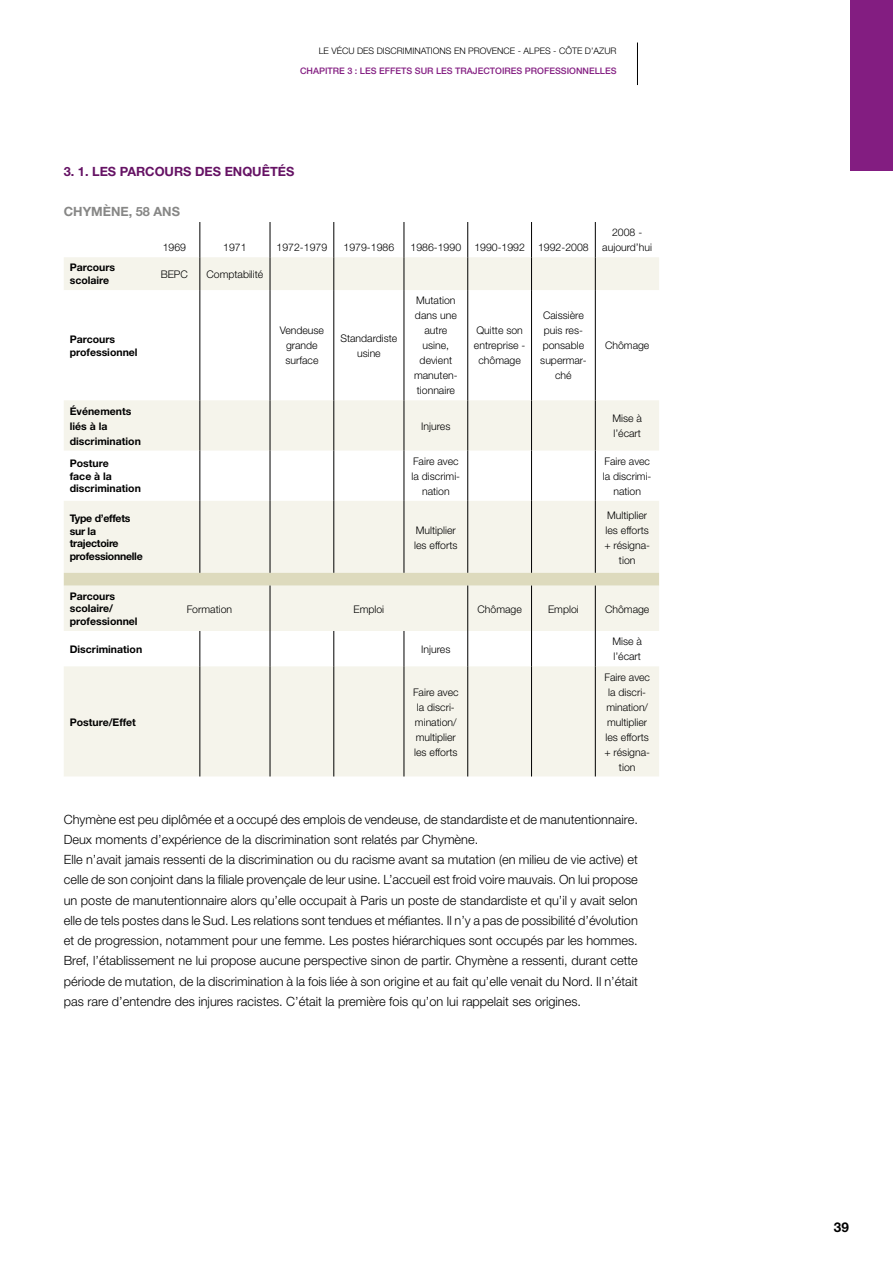
<style>
.page{position:relative;width:893px;height:1263px;background:#fff}
.page>*{position:absolute;margin:0;border:0;box-sizing:border-box;transform-origin:0 0}
.t1{font:700 13.5px "Helvetica Neue";color:#000}
.t2{font:300 12.75px/20.2px "Helvetica Neue";color:#000}
.t3{font:700 12.75px "Helvetica Neue";color:#651264}
.t4{font:700 12.75px "Helvetica Neue";color:#878786}
.t5{font:300 10.5px/15px "Helvetica Neue";color:#000;text-align:center}
.t6{font:700 10.5px/12.6px "Helvetica Neue";color:#000}
.t7{font:500 9px "Helvetica Neue";color:#831d81}
.t8{font:300 9px "Helvetica Neue";color:#000}
</style>
<div class="page">
<svg style="left:64px;top:257px;width:595px;height:519px;fill:#f5f4eb"></svg>
<div style="left:64px;top:573px;width:595px;height:12px;background:#dddabd"></div>
<svg style="left:64px;top:631px;width:595px;height:35px"></svg>
<hr style="left:200px;top:222px;width:1px;height:35px;background:#000">
<hr style="left:270px;top:222px;width:1px;height:35px;background:#000">
<hr style="left:333px;top:222px;width:1px;height:35px;background:#000">
<hr style="left:404px;top:222px;width:1px;height:35px;background:#000">
<hr style="left:467px;top:222px;width:1px;height:35px;background:#000">
<hr style="left:531px;top:222px;width:1px;height:35px;background:#000">
<hr style="left:200px;top:257px;width:1px;height:33px;background:#000">
<hr style="left:270px;top:257px;width:1px;height:33px;background:#000">
<hr style="left:333px;top:257px;width:1px;height:33px;background:#000">
<hr style="left:404px;top:257px;width:1px;height:33px;background:#000">
<hr style="left:467px;top:257px;width:1px;height:33px;background:#000">
<hr style="left:531px;top:257px;width:1px;height:33px;background:#000">
<hr style="left:200px;top:290px;width:1px;height:110px;background:#000">
<hr style="left:270px;top:290px;width:1px;height:110px;background:#000">
<hr style="left:333px;top:290px;width:1px;height:110px;background:#000">
<hr style="left:404px;top:290px;width:1px;height:110px;background:#000">
<hr style="left:467px;top:290px;width:1px;height:110px;background:#000">
<hr style="left:531px;top:290px;width:1px;height:110px;background:#000">
<hr style="left:200px;top:400px;width:1px;height:51px;background:#000">
<hr style="left:270px;top:400px;width:1px;height:51px;background:#000">
<hr style="left:333px;top:400px;width:1px;height:51px;background:#000">
<hr style="left:404px;top:400px;width:1px;height:51px;background:#000">
<hr style="left:467px;top:400px;width:1px;height:51px;background:#000">
<hr style="left:531px;top:400px;width:1px;height:51px;background:#000">
<hr style="left:200px;top:451px;width:1px;height:50px;background:#000">
<hr style="left:270px;top:451px;width:1px;height:50px;background:#000">
<hr style="left:333px;top:451px;width:1px;height:50px;background:#000">
<hr style="left:404px;top:451px;width:1px;height:50px;background:#000">
<hr style="left:467px;top:451px;width:1px;height:50px;background:#000">
<hr style="left:531px;top:451px;width:1px;height:50px;background:#000">
<hr style="left:200px;top:501px;width:1px;height:72px;background:#000">
<hr style="left:270px;top:501px;width:1px;height:72px;background:#000">
<hr style="left:333px;top:501px;width:1px;height:72px;background:#000">
<hr style="left:404px;top:501px;width:1px;height:72px;background:#000">
<hr style="left:467px;top:501px;width:1px;height:72px;background:#000">
<hr style="left:531px;top:501px;width:1px;height:72px;background:#000">
<hr style="left:270px;top:585px;width:1px;height:46px;background:#000">
<hr style="left:467px;top:585px;width:1px;height:46px;background:#000">
<hr style="left:531px;top:585px;width:1px;height:46px;background:#000">
<hr style="left:200px;top:631px;width:1px;height:35px;background:#000">
<hr style="left:270px;top:631px;width:1px;height:35px;background:#000">
<hr style="left:333px;top:631px;width:1px;height:35px;background:#000">
<hr style="left:404px;top:631px;width:1px;height:35px;background:#000">
<hr style="left:467px;top:631px;width:1px;height:35px;background:#000">
<hr style="left:531px;top:631px;width:1px;height:35px;background:#000">
<hr style="left:200px;top:666px;width:1px;height:110px;background:#000">
<hr style="left:270px;top:666px;width:1px;height:110px;background:#000">
<hr style="left:333px;top:666px;width:1px;height:110px;background:#000">
<hr style="left:404px;top:666px;width:1px;height:110px;background:#000">
<hr style="left:467px;top:666px;width:1px;height:110px;background:#000">
<hr style="left:531px;top:666px;width:1px;height:110px;background:#000">
<hr style="left:595px;top:222px;width:1px;height:35px;background:#000">
<hr style="left:595px;top:257px;width:1px;height:33px;background:#000">
<hr style="left:595px;top:290px;width:1px;height:110px;background:#000">
<hr style="left:595px;top:400px;width:1px;height:51px;background:#000">
<hr style="left:595px;top:451px;width:1px;height:50px;background:#000">
<hr style="left:595px;top:501px;width:1px;height:72px;background:#000">
<hr style="left:595px;top:585px;width:1px;height:46px;background:#000">
<hr style="left:595px;top:631px;width:1px;height:35px;background:#000">
<hr style="left:595px;top:666px;width:1px;height:110px;background:#000">
<hr style="left:637px;top:43px;width:1px;height:42px;background:#000">
<div style="left:850px;top:0;width:43px;height:170px;background:#831d81"></div>
<p class="t8" style="left:319px;top:45px;width:299px">Le vécu des discriminations en Provence - Alpes - Côte d’Azur</p>
<p class="t7" style="left:300px;top:66px;width:232px">CHAPITRE 3 : LES EFFETS SUR LES TRAJECTOIRES PRO</p>
<p class="t7" style="left:544px;top:66px;width:33px">FESSIONN</p>
<p class="t7" style="left:589px;top:66px;width:29px">ELLES</p>
<p class="t3" style="left:64px;top:163px;width:232px">3. 1. Les parcours des enquêtés</p>
<p class="t4" style="left:64px;top:204px;width:118px">Chymène, 58 ans</p>
<p class="t5" style="left:163px;top:240px;width:25px">1969</p>
<p class="t5" style="left:223px;top:240px;width:25px">1971</p>
<p class="t5" style="left:277px;top:240px;width:52px">1972-1979</p>
<p class="t5" style="left:344px;top:240px;width:52px">1979-1986</p>
<p class="t5" style="left:411px;top:240px;width:52px">1986-1990</p>
<p class="t5" style="left:474px;top:240px;width:52px">1990-1992</p>
<p class="t5" style="left:538px;top:240px;width:52px">1992-2008</p>
<p class="t6" style="left:70px;top:261px;width:47px">Parcours scolaire</p>
<p class="t5" style="left:161px;top:266px;width:8px">BEPC</p>
<p class="t5" style="left:206px;top:266px;width:58px">Comptabilité</p>
<p class="t6" style="left:70px;top:333px;width:69px">Parcours professionnel</p>
<p class="t5" style="left:280px;top:323px;width:46px">Vendeuse grande surface</p>
<p class="t5" style="left:340px;top:330px;width:58px">Standardiste usine</p>
<p class="t5" style="left:414px;top:293px;width:45px">Mutation dans une autre usine, devient manuten&shy;tionnaire</p>
<p class="t5" style="left:474px;top:323px;width:53px">Quitte son entreprise - chômage</p>
<p class="t5" style="left:540px;top:308px;width:48px">Caissière puis res&shy;ponsable supermar&shy;ché</p>
<p class="t5" style="left:602px;top:225px;width:51px">2008 - aujourd’hui</p>
<p class="t5" style="left:605px;top:338px;width:46px">Chômage</p>
<p class="t6" style="left:70px;top:403px;width:73px;line-height:15px">Événements liés à la discrimination</p>
<p class="t5" style="left:421px;top:418px;width:31px">Injures</p>
<p class="t5" style="left:612px;top:411px;width:31px;text-align:left">Mise à l’écart</p>
<p class="t6" style="left:70px;top:457px;width:73px">Posture<br>face à la discrimination</p>
<p class="t5" style="left:412px;top:453px;width:50px">Faire avec la discrimi&shy;nation</p>
<p class="t5" style="left:603px;top:453px;width:50px">Faire avec la discrimi&shy;nation</p>
<p class="t6" style="left:70px;top:512px;width:74px">Type d’effets sur la trajectoire professionnelle</p>
<p class="t5" style="left:414px;top:522px;width:45px;text-align:left">Multiplier les efforts</p>
<p class="t5" style="left:604px;top:507px;width:47px">Multiplier les efforts + résigna&shy;tion</p>
<p class="t6" style="left:70px;top:590px;width:69px">Parcours scolaire/ professionnel</p>
<p class="t5" style="left:187px;top:601px;width:47px">Formation</p>
<p class="t5" style="left:354px;top:601px;width:32px">Emploi</p>
<p class="t5" style="left:477px;top:601px;width:46px">Chômage</p>
<p class="t5" style="left:548px;top:601px;width:32px">Emploi</p>
<p class="t5" style="left:605px;top:601px;width:46px">Chômage</p>
<p class="t6" style="left:70px;top:642px;width:74px">Discrimination</p>
<p class="t5" style="left:421px;top:641px;width:31px">Injures</p>
<p class="t5" style="left:612px;top:634px;width:31px;text-align:left">Mise à l’écart</p>
<p class="t6" style="left:70px;top:715px;width:68px">Posture/Effet</p>
<p class="t5" style="left:413px;top:684px;width:47px;text-align:left">Faire avec la discri&shy;mination/ multiplier les efforts</p>
<p class="t5" style="left:604px;top:669px;width:47px">Faire avec la discri&shy;mination/ multiplier les efforts + résigna&shy;tion</p>
<p class="t2" style="left:64px;top:808px;width:576px">Chymène est peu diplômée et a occupé des emplois de vendeuse, de standardiste et de manutentionnaire.<br>Deux moments d’expérience de la discrimination sont relatés par Chymène.<br>Elle n’avait jamais ressenti de la discrimination ou du racisme avant sa mutation (en milieu de vie active) et celle de son conjoint dans la filiale provençale de leur usine. L’accueil est froid voire mauvais. On lui propose un poste de manutentionnaire alors qu’elle occupait à Paris un poste de standardiste et qu’il y avait selon elle de tels postes dans le Sud. Les relations sont tendues et méfiantes. Il n’y a pas de possibilité d’évolution et de progression, notamment pour une femme. Les postes hiérarchiques sont occupés par les hommes.<br>Bref, l’établissement ne lui propose aucune perspective sinon de partir. Chymène a ressenti, durant cette période de mutation, de la discrimination à la fois liée à son origine et au fait qu’elle venait du Nord. Il n’était pas rare d’entendre des injures racistes. C’était la première fois qu’on lui rappelait ses origines.</p>
<p class="t1" style="left:834px;top:1218px;width:17px">39</p>
</div>
